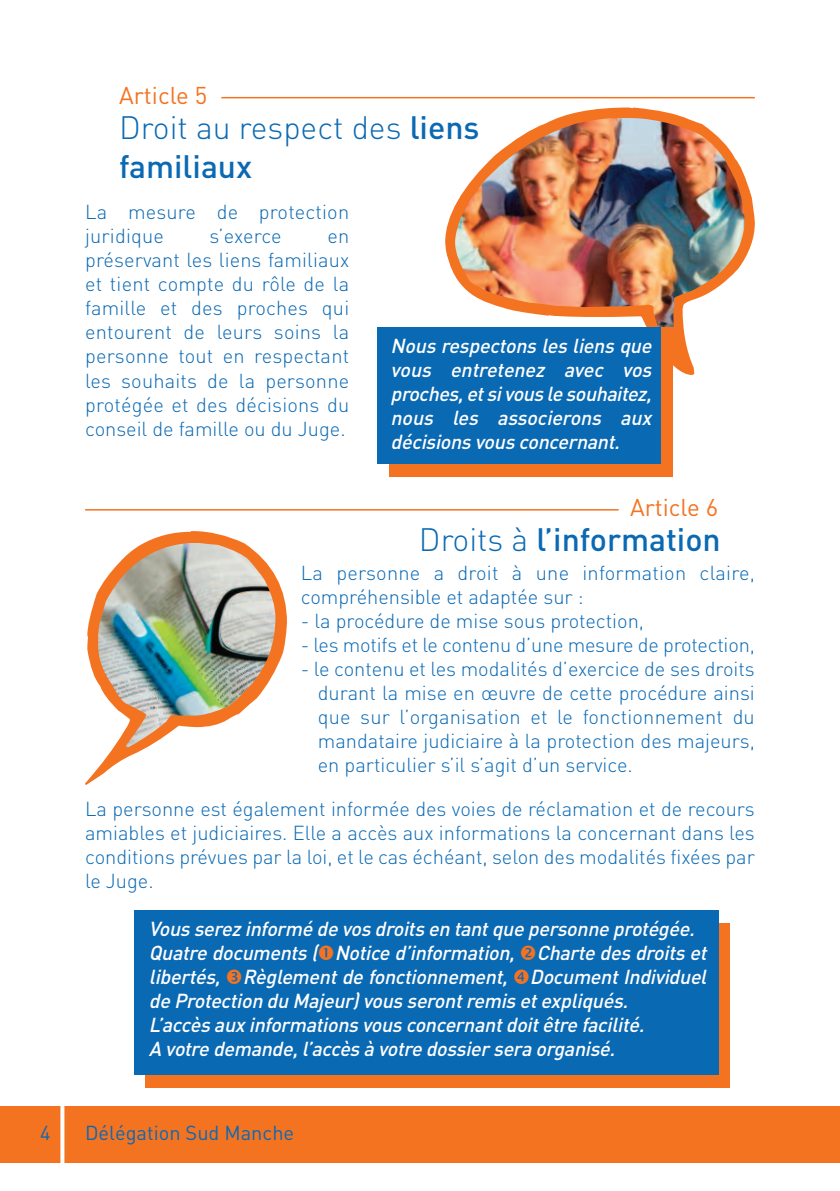
<style>
.page{position:relative;width:840px;height:1191px;background:#fff}
.page>*{position:absolute;margin:0;border:0;box-sizing:border-box;transform-origin:0 0}
.t1{font:300 32px/39.2px "DIN";color:#0a69b3}
.t2{font:500 32px "DIN";color:#0a69b3}
.t3{font:24px "DIN";color:#f47321}
.t4{font:300 20px/24px "DIN";color:#0a69b3;text-align:justify}
.t5{font:italic 500 20px/24px "DIN";letter-spacing:-.025em;color:#fff}
.t6{font:20px "DIN";color:#0a69b3}
.s1{font-weight:500}
.s2{font-weight:300}
</style>
<div class="page">
<div style="left:145px;top:923px;width:584px;height:164px;background:#f47321"></div>
<div style="left:134px;top:910px;width:584px;height:165px;background:#0a69b3"></div>
<div style="left:0;top:1106px;width:839px;height:56px;background:#f47321"></div>
<svg style="left:60px;top:1106px;width:4px;height:57px"></svg>
<hr style="left:85px;top:509px;width:533px;height:1px;background:#f47321">
<svg style="left:445px;top:107px;width:309px;height:268px"></svg>
<svg style="left:455px;top:327px;width:289px;height:28px"></svg>
<img style="left:455px;top:118px;width:289px;height:209px">
<hr style="left:221px;top:97px;width:533px;height:1px;background:#f47321">
<svg style="left:85px;top:531px;width:202px;height:253px"></svg>
<img style="left:98px;top:543px;width:177px;height:204px">
<div style="left:388px;top:340px;width:284px;height:136px;background:#f47321"></div>
<div style="left:377px;top:328px;width:284px;height:136px;background:#0a69b3"></div>
<p class="t3" style="left:119px;top:81px;width:90px">Article 5</p>
<h1 class="t1" style="left:119px;top:108px;width:361px">Droit au respect des <span class="s1">liens familiaux</span></h1>
<p class="t4" style="left:85px;top:200px;width:265px">La mesure de protection juridique</p>
<p class="t4" style="left:209px;top:224px;width:73px">s’exerce</p>
<p class="t4" style="left:85px;top:224px;width:265px;text-indent:242px">en préservant les liens familiaux et tient compte du rôle de la famille et des proches qui entourent de leurs soins la personne tout en respectant les souhaits de la personne protégée et des décisions du conseil de famille ou du Juge.</p>
<p class="t5" style="left:390px;top:334px;width:266px;text-align:justify">Nous respectons les liens que vous entretenez avec vos proches, et si vous le souhaitez, nous les associerons aux décisions vous concernant.</p>
<p class="t3" style="left:629px;top:493px;width:90px">Article 6</p>
<h1 class="t2" style="left:419px;top:521px;width:303px"><span class="s2">Droits à</span> l’information</h1>
<p class="t4" style="left:300px;top:561px;width:455px">La personne a droit à une information claire, compréhensible et adaptée sur :</p>
<p class="t4" style="left:300px;top:609px;width:344px">- la procédure de mise sous protection,</p>
<p class="t4" style="left:300px;top:633px;width:455px">- les motifs et le contenu d’une mesure de protection,</p>
<p class="t4" style="left:317px;top:657px;width:438px;text-indent:-17px">- le contenu et les modalités d’exercice de ses droits durant la mise en œuvre de cette procédure ainsi que sur l’organisation et le fonctionnement du mandataire judiciaire à la protection des majeurs, en particulier s’il s’agit d’un service.</p>
<p class="t4" style="left:85px;top:796px;width:670px">La personne est également informée des voies de réclamation et de recours amiables et judiciaires. Elle a accès aux informations la concernant dans les conditions prévues par la loi, et le cas échéant, selon des modalités fixées par le Juge.</p>
<p class="t5" style="left:149px;top:917px;width:563px">Vous serez informé de vos droits en tant que personne protégée.<br>Quatre documents ( Notice d’information, Charte des droits et libertés, Règlement de fonctionnement, Document Individuel de Protection du Majeur) vous seront remis et expliqués.<br>L’accès aux informations vous concernant doit être facilité.<br>A votre demande, l’accès à votre dossier sera organisé.</p>
<p class="t6" style="left:40px;top:1121px;width:12px">4</p>
<p class="t6" style="left:85px;top:1121px;width:210px">Délégation Sud Manche</p>
</div>
